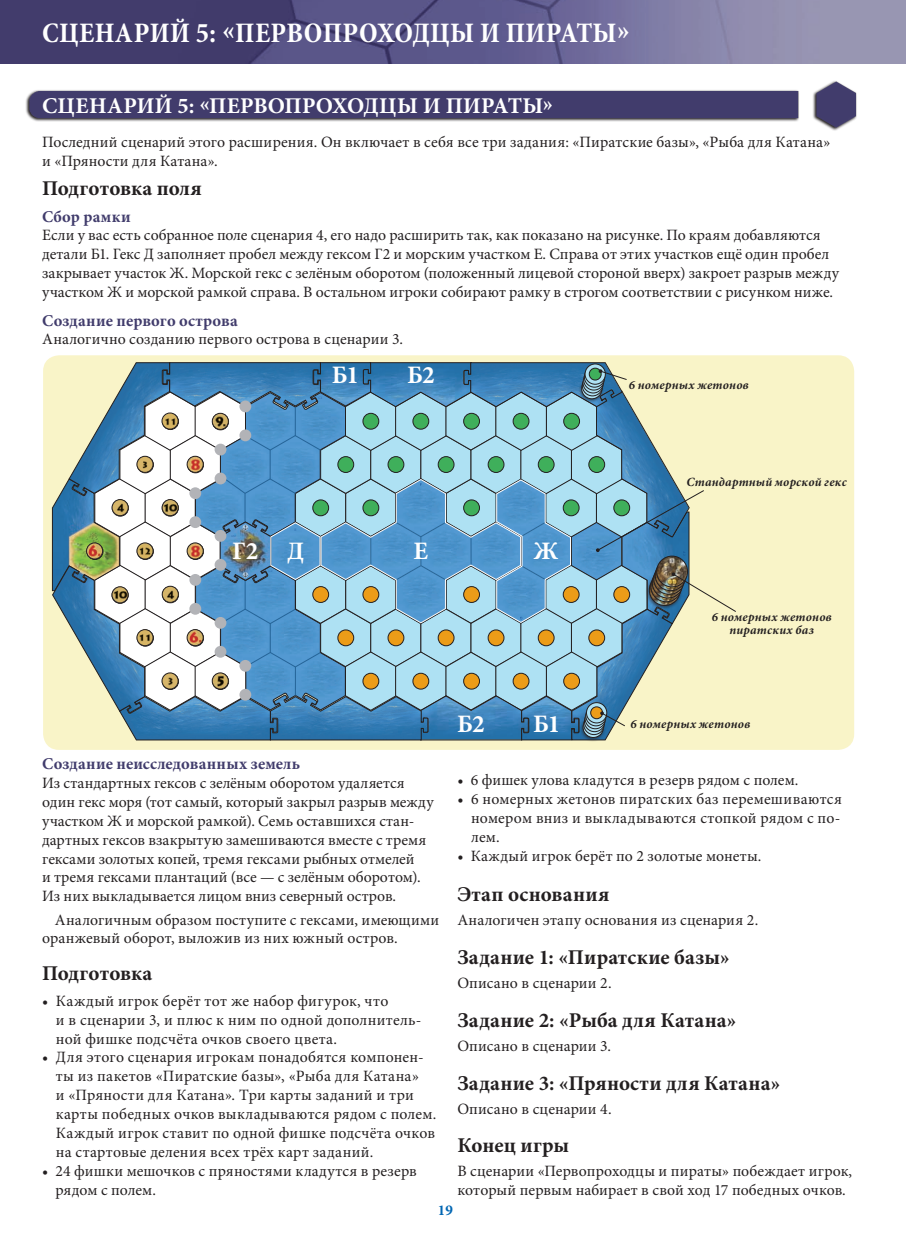
<style>
.page{position:relative;width:906px;height:1234px;background:#fff}
.page>*{position:absolute;margin:0;border:0;box-sizing:border-box;transform-origin:0 0}
.t1{font:700 condensed 28.5px "Minion Pro";letter-spacing:.01em;color:#fff}
.t2{font:700 25.05px "Minion Pro";letter-spacing:-.025em;color:#fff}
.t3{font:700 22.5px "Minion Pro";letter-spacing:.015em;color:#fff}
.t4{font:700 21px "Minion Pro";letter-spacing:.01em;color:#231f20}
.t5{font:700 16.5px "Minion Pro";letter-spacing:.01em;color:#413c6c}
.t6{font:15.75px/18.9px "Minion Pro";letter-spacing:.005em;color:#231f20}
.t7{font:700 15px "Minion Pro";color:#0166b3}
.t8{font:italic 700 12.6px/12.6px "Minion Pro";letter-spacing:.015em;color:#231f20;text-align:center}
</style>
<div class="page">
<img style="left:0;top:0;width:906px;height:64px">
<img style="left:9px;top:60px;width:867px;height:71px">
<div style="left:43px;top:355px;width:811px;height:394px;background:#f9f4c8;border-radius:16px"></div>
<svg style="left:52px;top:355px;width:685px;height:395px"></svg>
<p class="t1" style="left:42px;top:13px;width:589px">СЦЕНАРИЙ 5: «ПЕРВОПРОХОДЦЫ И ПИРАТЫ»</p>
<p class="t3" style="left:42px;top:90px;width:512px">СЦЕНАРИЙ 5: «ПЕРВОПРОХОДЦЫ И ПИРАТЫ»</p>
<p class="t6" style="left:42px;top:132px;width:789px">Последний сценарий этого расширения. Он включает в себя все три задания: «Пиратские базы», «Рыба для Катана» и «Пряности для Катана».</p>
<p class="t4" style="left:42px;top:174px;width:161px">Подготовка поля</p>
<p class="t5" style="left:42px;top:204px;width:90px">Сбор рамки</p>
<p class="t6" style="left:42px;top:226px;width:798px">Если у вас есть собранное поле сценария 4, его надо расширить так, как показано на рисунке. По краям добавляются детали Б1. Гекс Д заполняет пробел между гексом Г2 и морским участком Е. Справа от этих участков ещё один пробел закрывает участок Ж. Морской гекс с зелёным оборотом (положенный лицевой стороной вверх) закроет разрыв между участком Ж и морской рамкой справа. В остальном игроки собирают рамку в строгом соответствии с рисунком ниже.</p>
<p class="t5" style="left:42px;top:308px;width:197px">Создание первого острова</p>
<p class="t6" style="left:42px;top:330px;width:362px">Аналогично созданию первого острова в сценарии 3.</p>
<p class="t2" style="left:332px;top:357px;width:29px">Б1</p>
<p class="t2" style="left:407px;top:357px;width:29px">Б2</p>
<p class="t2" style="left:232px;top:533px;width:28px">Г2</p>
<p class="t2" style="left:287px;top:533px;width:19px">Д</p>
<p class="t2" style="left:413px;top:533px;width:16px">Е</p>
<p class="t2" style="left:533px;top:533px;width:27px">Ж</p>
<p class="t2" style="left:457px;top:706px;width:29px">Б2</p>
<p class="t2" style="left:533px;top:706px;width:29px">Б1</p>
<p class="t8" style="left:629px;top:378px;width:122px">6 номерных жетонов</p>
<p class="t8" style="left:686px;top:475px;width:162px">Стандартный морской гекс</p>
<p class="t8" style="left:712px;top:610px;width:122px">6 номерных жетонов пиратских баз</p>
<p class="t8" style="left:630px;top:716px;width:122px">6 номерных жетонов</p>
<p class="t5" style="left:42px;top:752px;width:259px">Создание неисследованных земель</p>
<p class="t6" style="left:42px;top:773px;width:393px">Из стандартных гексов с зелёным оборотом удаляется один гекс моря (тот самый, который закрыл разрыв между участком Ж и морской рамкой). Семь оставшихся стан&shy;дартных гексов взакрытую замешиваются вместе с тремя гексами золотых копей, тремя гексами рыбных отмелей<br>и тремя гексами плантаций (все — с зелёным оборотом).<br>Из них выкладывается лицом вниз северный остров.</p>
<p class="t6" style="left:42px;top:909px;width:398px;text-indent:13px">Аналогичным образом поступите с гексами, имеющими оранжевый оборот, выложив из них южный остров.</p>
<p class="t4" style="left:42px;top:958px;width:112px">Подготовка</p>
<p class="t6" style="left:56px;top:991px;width:367px;text-indent:-14px">• Каждый игрок берёт тот же набор фигурок, что<br>и в сценарии 3, и плюс к ним по одной дополнитель&shy;ной фишке подсчёта очков своего цвета.</p>
<p class="t6" style="left:56px;top:1047px;width:382px;text-indent:-14px">• Для этого сценария игрокам понадобятся компонен&shy;ты из пакетов «Пиратские базы», «Рыба для Катана»<br>и «Пряности для Катана». Три карты заданий и три карты победных очков выкладываются рядом с полем.<br>Каждый игрок ставит по одной фишке подсчёта очков на стартовые деления всех трёх карт заданий.</p>
<p class="t6" style="left:55px;top:1161px;width:363px;text-indent:-13px">• 24 фишки мешочков с пряностями кладутся в резерв рядом с полем.</p>
<p class="t6" style="left:457px;top:770px;width:342px">• 6 фишек улова кладутся в резерв рядом с полем.</p>
<p class="t6" style="left:471px;top:789px;width:372px;text-align:justify;text-indent:-14px">• 6 номерных жетонов пиратских баз перемешиваются номером вниз и выкладываются стопкой рядом с по&shy;лем.</p>
<p class="t6" style="left:457px;top:846px;width:305px">• Каждый игрок берёт по 2 золотые монеты.</p>
<p class="t4" style="left:457px;top:878px;width:154px">Этап основания</p>
<p class="t6" style="left:457px;top:909px;width:302px">Аналогичен этапу основания из сценария 2.</p>
<p class="t4" style="left:457px;top:942px;width:274px">Задание 1: «Пиратские базы»</p>
<p class="t6" style="left:457px;top:973px;width:156px">Описано в сценарии 2.</p>
<p class="t4" style="left:457px;top:1005px;width:281px">Задание 2: «Рыба для Катана»</p>
<p class="t6" style="left:457px;top:1036px;width:155px">Описано в сценарии 3.</p>
<p class="t4" style="left:457px;top:1068px;width:324px">Задание 3: «Пряности для Катана»</p>
<p class="t6" style="left:457px;top:1099px;width:156px">Описано в сценарии 4.</p>
<p class="t4" style="left:457px;top:1129px;width:113px">Конец игры</p>
<p class="t6" style="left:457px;top:1160px;width:396px">В сценарии «Первопроходцы и пираты» побеждает игрок, который первым набирает в свой ход 17 победных очков.</p>
<p class="t7" style="left:438px;top:1199px;width:16px">19</p>
</div>
